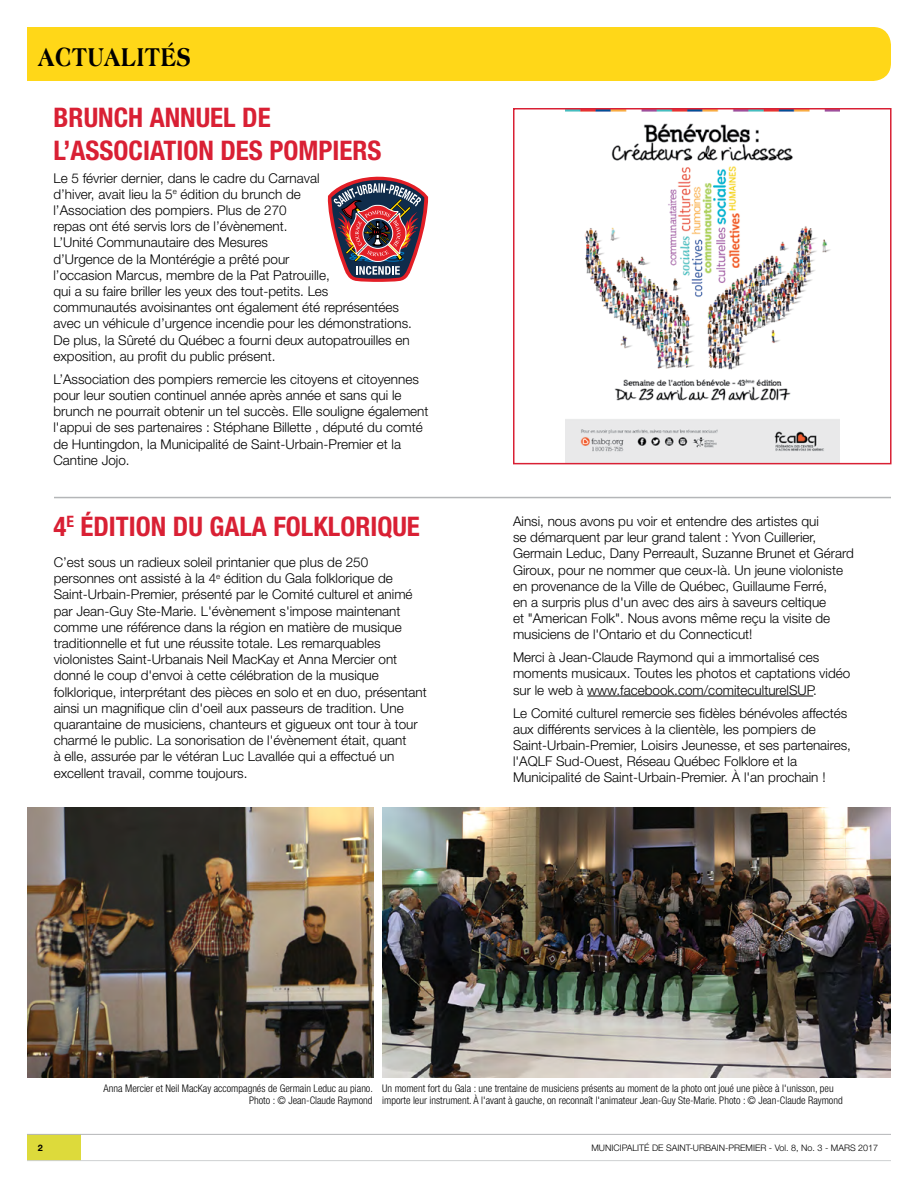
<style>
.page{position:relative;width:918px;height:1188px;background:#fff}
.page>*{position:absolute;margin:0;border:0;box-sizing:border-box;transform-origin:0 0}
.t1{font:700 condensed 27px/32.4px "Helvetica Neue LT Pro";color:#d92034}
.t2{font:800 condensed 27px "Amphion";color:#000}
.t3{font:300 13.5px/16.2px "Helvetica Neue LT Pro";color:#000}
.t4{font:300 condensed 10.5px/12.6px "Helvetica Neue LT Pro";color:#000;text-align:right}
.t5{font:300 9px "Helvetica Neue LT Pro";color:#000}
.t6{font:700 9px "Helvetica Neue LT Pro";color:#000}
</style>
<div class="page">
<div style="left:27px;top:1134px;width:54px;height:27px;background:#ddda3b"></div>
<hr style="left:27px;top:1160px;width:864px;height:1px;background:#cfd1d2">
<hr style="left:27px;top:1134px;width:864px;height:1px;background:#b4b6b8">
<div style="left:27px;top:27px;width:864px;height:54px;background:#ffd718"></div>
<hr style="left:54px;top:497px;width:837px;height:1px;background:#b4b6b8">
<svg style="left:327px;top:176px;width:101px;height:106px"></svg>
<img style="left:565px;top:111px;width:274px;height:350px">
<div style="left:513px;top:108px;width:379px;height:356px;border:2px solid #d92034"></div>
<hr style="left:587px;top:696px;width:226px;height:1px;background:#000">
<img style="left:27px;top:808px;width:346px;height:270px">
<img style="left:382px;top:808px;width:508px;height:270px">
<h1 class="t2" style="left:38px;top:42px;width:155px">ACTUALITÉS</h1>
<h1 class="t1" style="left:53px;top:101px;width:329px">BRUNCH ANNUEL DE<br>L’ASSOCIATION DES POMPIERS</h1>
<p class="t3" style="left:53px;top:169px;width:360px">Le 5 février dernier, dans le cadre du Carnaval<br>d’hiver, avait lieu la 5<sup>e</sup> édition du brunch de<br>l’Association des pompiers. Plus de 270<br>repas ont été servis lors de l’évènement.<br>L’Unité Communautaire des Mesures<br>d’Urgence de la Montérégie a prêté pour<br>l’occasion Marcus, membre de la Pat Patrouille,<br>qui a su faire briller les yeux des tout-petits. Les communautés avoisinantes ont également été représentées avec un véhicule d’urgence incendie pour les démonstrations.<br>De plus, la Sûreté du Québec a fourni deux autopatrouilles en exposition, au profit du public présent.</p>
<p class="t3" style="left:53px;top:371px;width:377px">L’Association des pompiers remercie les citoyens et citoyennes pour leur soutien continuel année après année et sans qui le brunch ne pourrait obtenir un tel succès. Elle souligne également l'appui de ses partenaires : Stéphane Billette , député du comté de Huntingdon, la Municipalité de Saint‑Urbain‑Premier et la Cantine Jojo.</p>
<h1 class="t1" style="left:53px;top:510px;width:368px">4<sup>E</sup> ÉDITION DU GALA FOLKLORIQUE</h1>
<p class="t3" style="left:54px;top:554px;width:375px">C’est sous un radieux soleil printanier que plus de 250 personnes ont assisté à la 4<sup>e</sup> édition du Gala folklorique de Saint‑Urbain‑Premier, présenté par le Comité culturel et animé par Jean-Guy Ste-Marie. L'évènement s'impose maintenant comme une référence dans la région en matière de musique traditionnelle et fut une réussite totale. Les remarquables violonistes Saint‑Urbanais Neil MacKay et Anna Mercier ont donné le coup d'envoi à cette célébration de la musique folklorique, interprétant des pièces en solo et en duo, présentant ainsi un magnifique clin d'oeil aux passeurs de tradition. Une quarantaine de musiciens, chanteurs et gigueux ont tour à tour charmé le public. La sonorisation de l'évènement était, quant<br>à elle, assurée par le vétéran Luc Lavallée qui a effectué un excellent travail, comme toujours.</p>
<p class="t3" style="left:513px;top:513px;width:342px">Ainsi, nous avons pu voir et entendre des artistes qui<br>se démarquent par leur grand talent : Yvon Cuillerier, Germain Leduc, Dany Perreault, Suzanne Brunet et Gérard Giroux, pour ne nommer que ceux-là. Un jeune violoniste en provenance de la Ville de Québec, Guillaume Ferré,<br>en a surpris plus d'un avec des airs à saveurs celtique<br>et "American Folk". Nous avons même reçu la visite de musiciens de l'Ontario et du Connecticut!</p>
<p class="t3" style="left:513px;top:649px;width:339px">Merci à Jean-Claude Raymond qui a immortalisé ces moments musicaux. Toutes les photos et captations vidéo sur le web à www.facebook.com/comiteculturelSUP.</p>
<p class="t3" style="left:513px;top:704px;width:340px">Le Comité culturel remercie ses fidèles bénévoles affectés aux différents services à la clientèle, les pompiers de Saint‑Urbain-Premier, Loisirs Jeunesse, et ses partenaires, l'AQLF Sud-Ouest, Réseau Québec Folklore et la Municipalité de Saint-Urbain-Premier. À l'an prochain !</p>
<p class="t4" style="left:104px;top:1082px;width:271px">Anna Mercier et Neil MacKay accompagnés de Germain Leduc au piano.<br>Photo : © Jean-Claude Raymond</p>
<p class="t4" style="left:382px;top:1082px;width:462px;text-align:left">Un moment fort du Gala : une trentaine de musiciens présents au moment de la photo ont joué une pièce à l'unisson, peu importe leur instrument. À l'avant à gauche, on reconnaît l'animateur Jean-Guy Ste-Marie. Photo : © Jean-Claude Raymond</p>
<p class="t6" style="left:38px;top:1142px;width:7px">2</p>
<p class="t5" style="left:591px;top:1142px;width:288px">MUNICIPALITÉ DE SAINT-URBAIN-PREMIER - Vol. 8, No. 3 - MARS 2017</p>
</div>
